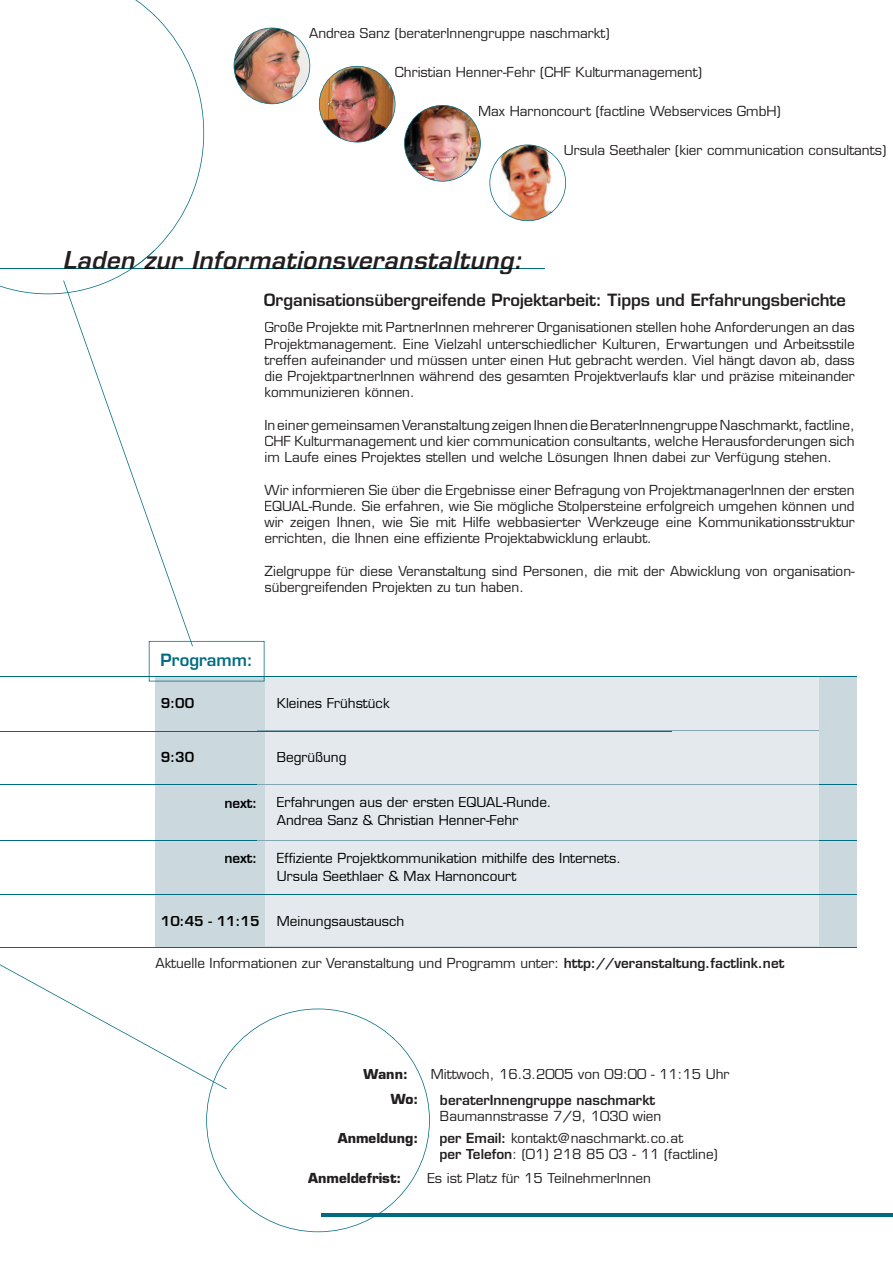
<style>
.page{position:relative;width:893px;height:1263px;background:#fff}
.page>*{position:absolute;margin:0;border:0;box-sizing:border-box;transform-origin:0 0}
.t1{font:italic 600 24px "Eurostile";letter-spacing:.02em;color:#231f20}
.t2{font:600 16.5px "Eurostile";letter-spacing:-.005em;color:#231f20}
.t3{font:600 16.5px "Eurostile";color:#006c82}
.t4{font:13.5px/16.2px "Eurostile";color:#231f20;text-align:justify}
.t5{font:13.5px/18px "Eurostile";color:#000}
.t6{font:700 13.5px/24.3px "Eurostile";color:#231f20}
.t7{font:600 13.5px "Eurostile";color:#000}
.t8{font:600 13.5px "Eurostile";color:#231f20}
.s1{font-weight:600}
</style>
<div class="page">
<img style="left:319px;top:66px;width:76px;height:76px">
<img style="left:234px;top:28px;width:76px;height:76px">
<svg style="left:206px;top:1008px;width:224px;height:224px"></svg>
<div style="left:155px;top:677px;width:702px;height:271px;background:#cbd8dd"></div>
<hr style="left:0;top:785px;width:868px;height:1px;background:#006c82">
<hr style="left:0;top:840px;width:866px;height:1px;background:#006c82">
<div style="left:266px;top:677px;width:553px;height:269px;background:#e3e9ec"></div>
<svg style="left:149px;top:641px;width:115px;height:40px"></svg>
<svg style="left:0;top:0;width:204px;height:294px"></svg>
<hr style="left:0;top:677px;width:893px;height:1px;background:#006c82">
<hr style="left:0;top:268px;width:544px;height:1px;background:#006c82">
<hr style="left:258px;top:731px;width:561px;height:1px;background:#84a5b2">
<hr style="left:258px;top:785px;width:561px;height:1px;background:#84a5b2">
<hr style="left:258px;top:840px;width:561px;height:1px;background:#84a5b2">
<svg style="left:63px;top:280px;width:130px;height:366px"></svg>
<svg style="left:0;top:964px;width:227px;height:125px"></svg>
<hr style="left:321px;top:1213px;width:572px;height:3px;background:#006c82">
<svg style="left:64px;top:251px;width:91px;height:17px"></svg>
<img style="left:404px;top:105px;width:77px;height:77px">
<img style="left:489px;top:145px;width:77px;height:76px">
<hr style="left:0;top:948px;width:893px;height:1px;background:#006c82">
<hr style="left:0;top:894px;width:866px;height:1px;background:#006c82">
<div style="left:857px;top:656px;width:36px;height:338px;background:#fff"></div>
<hr style="left:0;top:731px;width:671px;height:1px;background:#006c82">
<p class="t4" style="left:309px;top:25px;width:302px">Andrea Sanz (beraterInnengruppe naschmarkt)</p>
<p class="t4" style="left:395px;top:64px;width:308px">Christian Henner-Fehr (CHF Kulturmanagement)</p>
<p class="t4" style="left:478px;top:103px;width:304px">Max Harnoncourt (factline Webservices GmbH)</p>
<p class="t4" style="left:564px;top:142px;width:324px">Ursula Seethaler (kier communication consultants)</p>
<h1 class="t1" style="left:62px;top:245px;width:461px">Laden zur Informationsveranstaltung:</h1>
<p class="t2" style="left:264px;top:290px;width:583px">Organisationsübergreifende Projektarbeit: Tipps und Erfahrungsberichte</p>
<p class="t4" style="left:264px;top:319px;width:592px">Große Projekte mit PartnerInnen mehrerer Organisationen stellen hohe Anforderungen an das Projektmanagement. Eine Vielzahl unterschiedlicher Kulturen, Erwartungen und Arbeitsstile treffen aufeinander und müssen unter einen Hut gebracht werden. Viel hängt davon ab, dass die ProjektpartnerInnen während des gesamten Projektverlaufs klar und präzise miteinander kommunizieren können.</p>
<p class="t4" style="left:264px;top:417px;width:592px">In einer gemeinsamen Veranstaltung zeigen Ihnen die BeraterInnengruppe Naschmarkt, factline, CHF Kulturmanagement und kier communication consultants, welche Herausforderungen sich im Laufe eines Projektes stellen und welche Lösungen Ihnen dabei zur Verfügung stehen.</p>
<p class="t4" style="left:264px;top:481px;width:592px">Wir informieren Sie über die Ergebnisse einer Befragung von ProjektmanagerInnen der ersten EQUAL-Runde. Sie erfahren, wie Sie mögliche Stolpersteine erfolgreich umgehen können und wir zeigen Ihnen, wie Sie mit Hilfe webbasierter Werkzeuge eine Kommunikationsstruktur errichten, die Ihnen eine effiziente Projektabwicklung erlaubt.</p>
<p class="t4" style="left:264px;top:562px;width:592px">Zielgruppe für diese Veranstaltung sind Personen, die mit der Abwicklung von organisation&shy;sübergreifenden Projekten zu tun haben.</p>
<p class="t3" style="left:161px;top:649px;width:94px">Programm:</p>
<p class="t7" style="left:161px;top:695px;width:35px">9:00</p>
<p class="t5" style="left:277px;top:695px;width:114px">Kleines Frühstück</p>
<p class="t7" style="left:161px;top:748px;width:35px">9:30</p>
<p class="t5" style="left:277px;top:748px;width:71px">Begrüßung</p>
<p class="t5" style="left:277px;top:794px;width:276px">Erfahrungen aus der ersten EQUAL-Runde.<br>Andrea Sanz &amp; Christian Henner-Fehr</p>
<p class="t7" style="left:224px;top:794px;width:35px">next:</p>
<p class="t7" style="left:224px;top:849px;width:35px">next:</p>
<p class="t5" style="left:277px;top:849px;width:346px">Effiziente Projektkommunikation mithilfe des Internets.<br>Ursula Seethlaer &amp; Max Harnoncourt</p>
<p class="t7" style="left:161px;top:913px;width:100px">10:45 - 11:15</p>
<p class="t5" style="left:277px;top:913px;width:129px">Meinungsaustausch</p>
<p class="t4" style="left:155px;top:955px;width:630px">Aktuelle Informationen zur Veranstaltung und Programm unter: <span class="s1">http://veranstaltung.factlink.net</span></p>
<p class="t6" style="left:391px;top:1062px;width:29px;text-indent:-27px">Wann:<br>Wo:</p>
<p class="t6" style="left:338px;top:1126px;width:82px">Anmeldung:</p>
<p class="t6" style="left:308px;top:1166px;width:95px">Anmeldefrist:</p>
<p class="t4" style="left:431px;top:1066px;width:300px">Mittwoch, 16.3.2005 von 09:00 - 11:15 Uhr</p>
<p class="t8" style="left:440px;top:1091px;width:217px">beraterInnengruppe naschmarkt</p>
<p class="t4" style="left:439px;top:1105px;width:245px;line-height:22.2px">Baumannstrasse 7/9, 1030 wien <span class="s1">per Email:</span> kontakt@naschmarkt.co.at</p>
<p class="t4" style="left:427px;top:1142px;width:292px;line-height:24px;text-indent:12px"><span class="s1">per Telefon</span>: (01) 218 85 03 - 11 (factline)<br>Es ist Platz für 15 TeilnehmerInnen</p>
</div>
